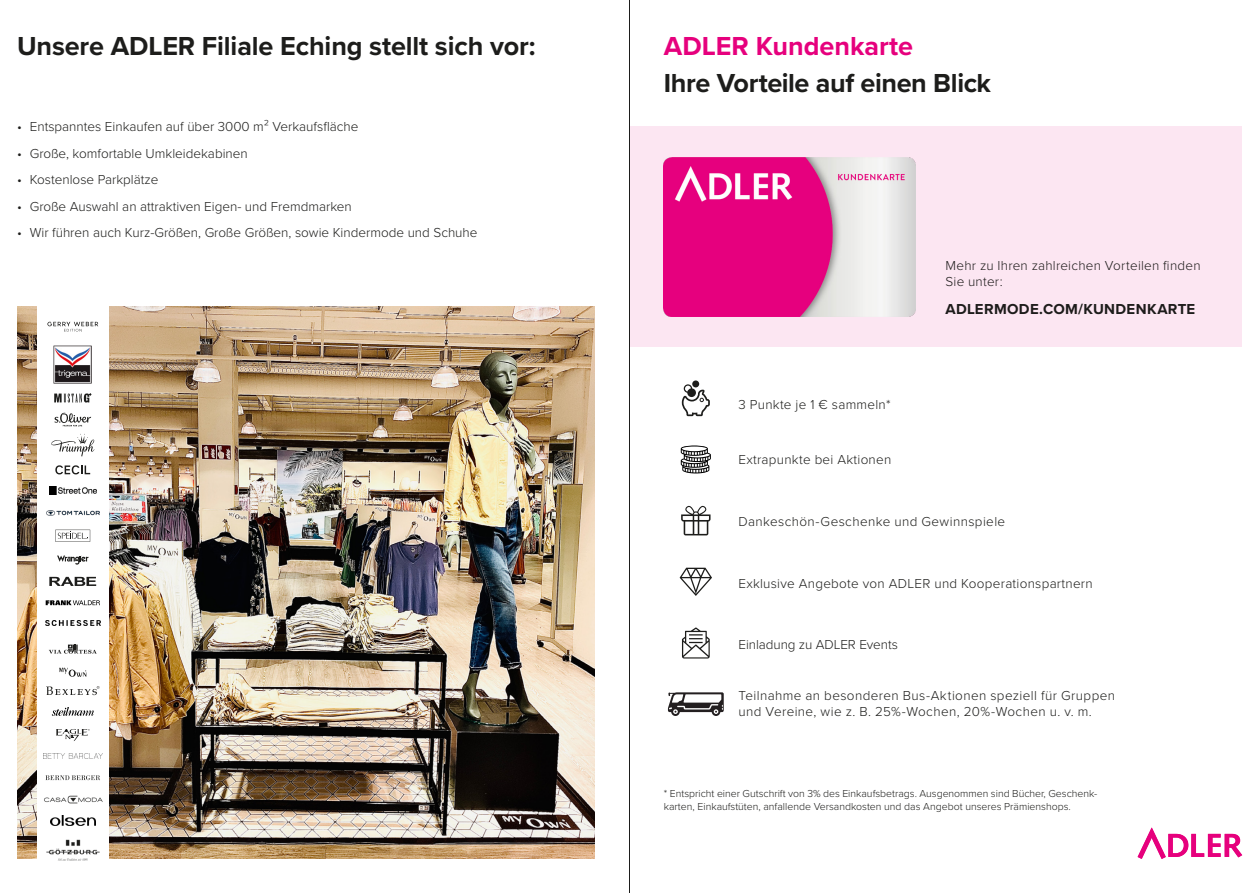
<style>
.page{position:relative;width:1259px;height:893px;background:#fff}
.page>*{position:absolute;margin:0;border:0;box-sizing:border-box;transform-origin:0 0}
.t1{font:700 27px "Proxima Nova";letter-spacing:-.005em;color:#1d1d1b}
.t2{font:700 27px "Proxima Nova";color:#e6007d}
.t3{font:700 15px "Proxima Nova";letter-spacing:.02em;color:#1d1d1b}
.t4{font:300 13.5px/16px "Proxima Nova";letter-spacing:.01em;color:#1d1d1b}
.t5{font:300 13.5px/16px "Proxima Nova";letter-spacing:.03em;color:#1d1d1b}
.t6{font:300 10.5px/13.5px "Proxima Nova";color:#1d1d1b}
</style>
<div class="page">
<img style="left:17px;top:307px;width:577px;height:551px">
<div style="left:37px;top:303px;width:71px;height:561px;background:#fff"></div>
<svg style="left:46px;top:686px;width:53px;height:9px"></svg>
<svg style="left:49px;top:645px;width:48px;height:9px"></svg>
<svg style="left:54px;top:393px;width:37px;height:10px"></svg>
<svg style="left:59px;top:668px;width:27px;height:9px"></svg>
<svg style="left:51px;top:434px;width:43px;height:22px"></svg>
<svg style="left:57px;top:555px;width:31px;height:10px"></svg>
<svg style="left:45px;top:775px;width:55px;height:5px"></svg>
<svg style="left:55px;top:465px;width:35px;height:9px"></svg>
<svg style="left:56px;top:729px;width:34px;height:12px"></svg>
<svg style="left:49px;top:577px;width:47px;height:9px"></svg>
<svg style="left:55px;top:530px;width:35px;height:12px"></svg>
<svg style="left:52px;top:707px;width:42px;height:9px"></svg>
<img style="left:49px;top:487px;width:47px;height:7px">
<img style="left:46px;top:510px;width:53px;height:5px">
<img style="left:54px;top:346px;width:38px;height:37px">
<svg style="left:54px;top:413px;width:37px;height:13px"></svg>
<img style="left:43px;top:754px;width:59px;height:4px">
<img style="left:44px;top:795px;width:59px;height:9px">
<img style="left:51px;top:816px;width:44px;height:9px">
<img style="left:46px;top:839px;width:53px;height:22px">
<svg style="left:46px;top:600px;width:54px;height:5px"></svg>
<img style="left:45px;top:621px;width:55px;height:5px">
<svg style="left:47px;top:322px;width:51px;height:10px"></svg>
<div style="left:629px;top:126px;width:613px;height:221px;background:#fce6f2"></div>
<img style="left:663px;top:158px;width:252px;height:159px">
<svg style="left:1137px;top:827px;width:105px;height:32px"></svg>
<div style="left:692px;top:380px;width:7px;height:7px;background:#1d1d1b;border-radius:50%"></div>
<svg style="left:682px;top:384px;width:28px;height:32px"></svg>
<svg style="left:682px;top:627px;width:27px;height:31px"></svg>
<svg style="left:681px;top:506px;width:29px;height:29px"></svg>
<svg style="left:679px;top:568px;width:33px;height:28px"></svg>
<svg style="left:681px;top:445px;width:30px;height:28px"></svg>
<svg style="left:668px;top:692px;width:56px;height:24px"></svg>
<hr style="left:629px;top:0;width:1px;height:893px;background:#1d1d1b">
<h1 class="t1" style="left:17px;top:26px;width:520px">Unsere ADLER Filiale Eching stellt sich vor:</h1>
<p class="t4" style="left:17px;top:118px;width:343px">• Entspanntes Einkaufen auf über 3000 m² Verkaufsfläche</p>
<p class="t4" style="left:17px;top:145px;width:232px">• Große, komfortable Umkleidekabinen</p>
<p class="t4" style="left:17px;top:171px;width:143px">• Kostenlose Parkplätze</p>
<p class="t4" style="left:17px;top:198px;width:336px">• Große Auswahl an attraktiven Eigen- und Fremdmarken</p>
<p class="t4" style="left:17px;top:224px;width:462px">• Wir führen auch Kurz-Größen, Große Größen, sowie Kindermode und Schuhe</p>
<h1 class="t2" style="left:664px;top:26px;width:251px">ADLER Kundenkarte</h1>
<h1 class="t1" style="left:664px;top:63px;width:329px">Ihre Vorteile auf einen Blick</h1>
<p class="t4" style="left:738px;top:396px;width:154px">3 Punkte je 1 € sammeln*</p>
<p class="t4" style="left:738px;top:450px;width:154px">Extrapunkte bei Aktionen</p>
<p class="t4" style="left:945px;top:257px;width:257px">Mehr zu Ihren zahlreichen Vorteilen finden<br>Sie unter:</p>
<p class="t3" style="left:945px;top:298px;width:251px">ADLERMODE.COM/KUNDENKARTE</p>
<p class="t5" style="left:738px;top:513px;width:268px">Dankeschön-Geschenke und Gewinnspiele</p>
<p class="t4" style="left:738px;top:574px;width:356px">Exklusive Angebote von ADLER und Kooperationspartnern</p>
<p class="t4" style="left:738px;top:636px;width:161px">Einladung zu ADLER Events</p>
<p class="t5" style="left:738px;top:687px;width:378px">Teilnahme an besonderen Bus-Aktionen speziell für Gruppen und Vereine, wie z. B. 25%-Wochen, 20%-Wochen u. v. m.</p>
<p class="t6" style="left:664px;top:786px;width:435px">* Entspricht einer Gutschrift von 3% des Einkaufsbetrags. Ausgenommen sind Bücher, Geschenk&shy;karten, Einkaufstüten, anfallende Versandkosten und das Angebot unseres Prämienshops.</p>
</div>
